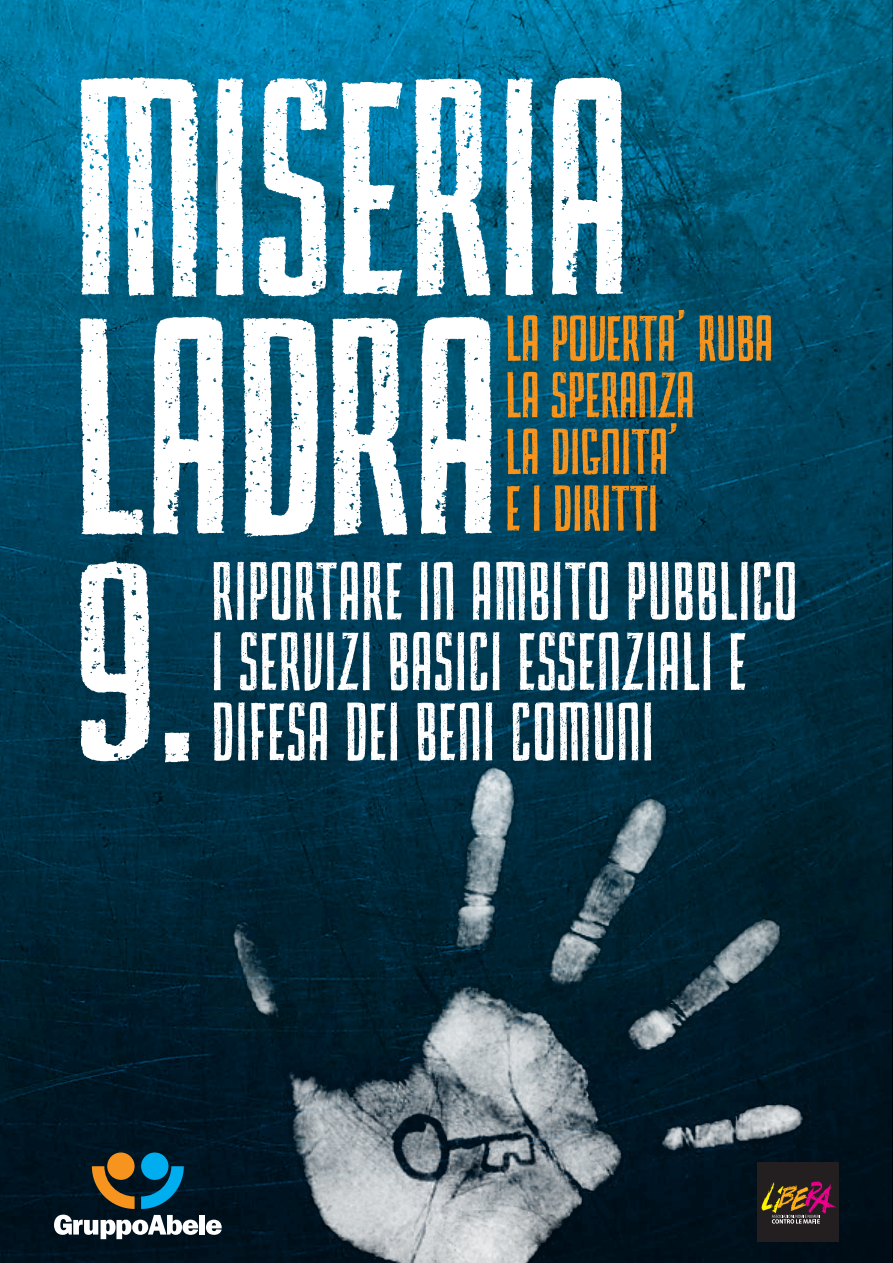
<style>
.page{position:relative;width:893px;height:1263px;background:#fff}
.page>*{position:absolute;margin:0;border:0;box-sizing:border-box;transform-origin:0 0}
.t1{font:269.7px/239.2px "Primma Handmade";letter-spacing:.01em;color:#fff}
.t2{font:245.55px "Primma Handmade";color:#fff}
.t3{font:72.3px/70.2px "Primma Handmade";letter-spacing:.035em;color:#fff;scale:.92 1}
.t4{font:56.7px/56.7px "Primma Handmade";letter-spacing:.015em;color:#f7941d}
</style>
<div class="page">
<img style="left:0;top:0;width:893px;height:1263px">
<svg style="left:54px;top:1166px;width:36px;height:73px;background:#2a3a44"></svg>
<img style="left:90px;top:622px;width:803px;height:641px">
<h1 class="t1" style="left:72px;top:67px;width:559px">MISERIA<br>LADRA</h1>
<p class="t4" style="left:506px;top:310px;width:268px">LA POVERTA’ RUBA<br>LA SPERANZA<br>LA DIGNITA’<br>E I DIRITTI</p>
<p class="t3" style="left:212px;top:556px;width:637px">RIPORTARE IN AMBITO PUBBLICO<br>I SERVIZI BASICI ESSENZIALI E</p>
<h2 class="t2" style="left:72px;top:536px;width:127px">9.</h2>
<p class="t3" style="left:212px;top:696px;width:481px">DIFESA DEI BENI COMUNI</p>
</div>
